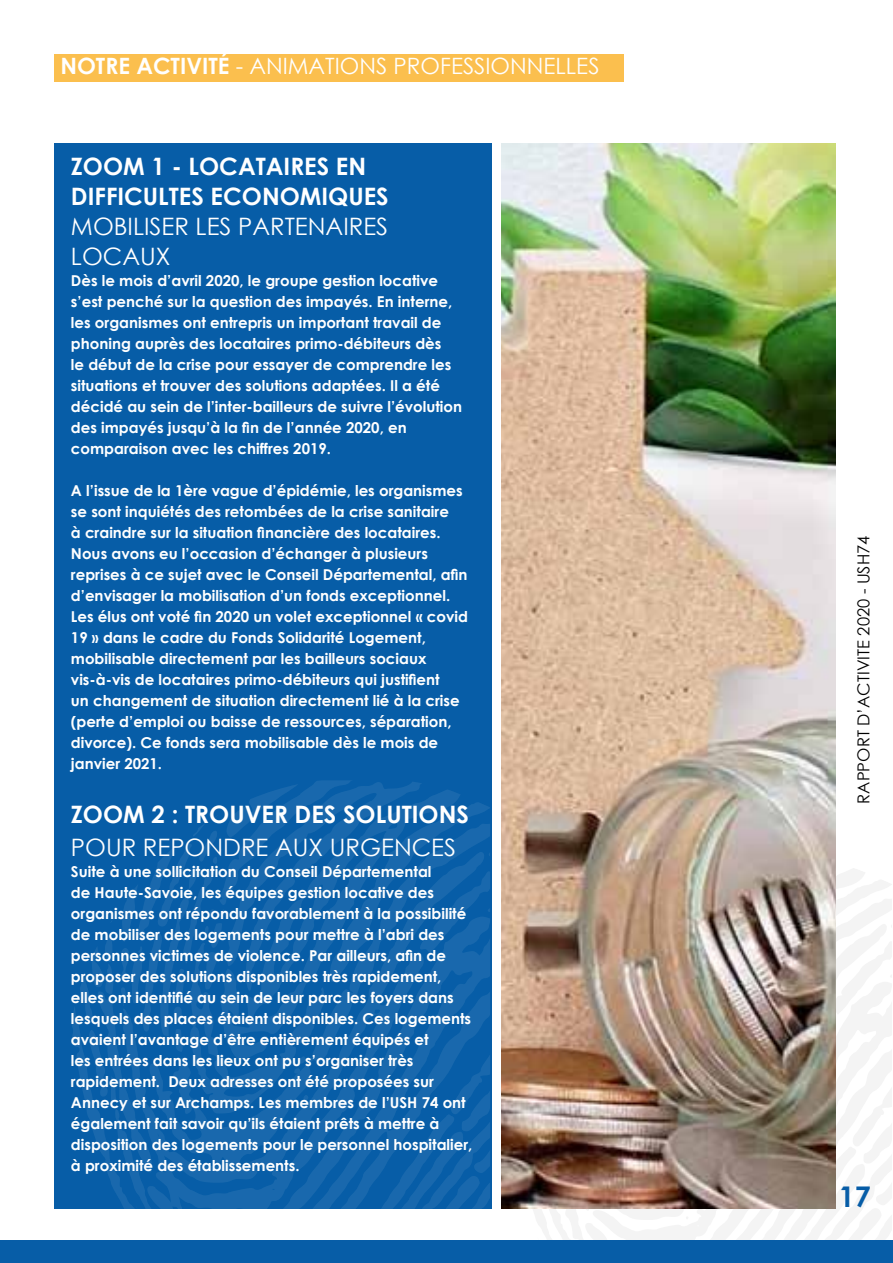
<style>
.page{position:relative;width:893px;height:1263px;background:#fff}
.page>*{position:absolute;margin:0;border:0;box-sizing:border-box;transform-origin:0 0}
.t1{font:700 28.5px "Century Gothic";color:#075da7}
.t2{font:700 24px/30px "Century Gothic";color:#fff}
.t3{font:24px/30px "Century Gothic";color:#fff}
.t4{font:22.5px "Century Gothic";color:#fff}
.t5{font:16.5px "Century Gothic";color:#000}
.t6{font:700 15px/21px "Century Gothic";color:#fff}
.s1{font-weight:700}
</style>
<div class="page">
<svg style="left:835px;top:857px;width:57px;height:228px;fill:#f4f4f4"></svg>
<svg style="left:513px;top:1085px;width:379px;height:156px;fill:#f4f4f4"></svg>
<div style="left:0;top:1241px;width:893px;height:22px;background:#075da7"></div>
<div style="left:54px;top:143px;width:437px;height:1066px;background:#075da7"></div>
<svg style="left:72px;top:780px;width:418px;height:401px"></svg>
<svg style="left:111px;top:1053px;width:379px;height:156px;fill:#1566ab"></svg>
<img style="left:502px;top:143px;width:333px;height:1066px">
<div style="left:54px;top:54px;width:569px;height:28px;background:#fbbf4e"></div>
<h3 class="t4" style="left:60px;top:50px;width:541px"><span class="s1">NOTRE ACTIVITÉ</span> - ANIMATIONS PROFESSIONNELLES</h3>
<h2 class="t2" style="left:71px;top:150px;width:319px">ZOOM 1 - LOCATAIRES EN<br>DIFFICULTES ECONOMIQUES</h2>
<h2 class="t3" style="left:71px;top:211px;width:319px">MOBILISER LES PARTENAIRES<br>LOCAUX</h2>
<p class="t6" style="left:71px;top:270px;width:393px">Dès le mois d’avril 2020, le groupe gestion locative s’est penché sur la question des impayés. En interne, les organismes ont entrepris un important travail de phoning auprès des locataires primo-débiteurs dès<br>le début de la crise pour essayer de comprendre les situations et trouver des solutions adaptées. Il a été décidé au sein de l’inter-bailleurs de suivre l’évolution des impayés jusqu’à la fin de l’année 2020, en comparaison avec les chiffres 2019.</p>
<p class="t6" style="left:71px;top:480px;width:398px">A l’issue de la 1ère vague d’épidémie, les organismes se sont inquiétés des retombées de la crise sanitaire<br>à craindre sur la situation financière des locataires.<br>Nous avons eu l’occasion d’échanger à plusieurs reprises à ce sujet avec le Conseil Départemental, afin d’envisager la mobilisation d’un fonds exceptionnel.<br>Les élus ont voté fin 2020 un volet exceptionnel « covid 19 » dans le cadre du Fonds Solidarité Logement, mobilisable directement par les bailleurs sociaux vis-à-vis de locataires primo-débiteurs qui justifient<br>un changement de situation directement lié à la crise (perte d’emploi ou baisse de ressources, séparation, divorce). Ce fonds sera mobilisable dès le mois de janvier 2021.</p>
<h2 class="t2" style="left:71px;top:798px;width:399px">ZOOM 2 : TROUVER DES SOLUTIONS</h2>
<h2 class="t3" style="left:71px;top:832px;width:387px">POUR REPONDRE AUX URGENCES</h2>
<p class="t6" style="left:71px;top:861px;width:403px">Suite à une sollicitation du Conseil Départemental<br>de Haute-Savoie, les équipes gestion locative des organismes ont répondu favorablement à la possibilité de mobiliser des logements pour mettre à l’abri des personnes victimes de violence. Par ailleurs, afin de proposer des solutions disponibles très rapidement, elles ont identifié au sein de leur parc les foyers dans lesquels des places étaient disponibles. Ces logements avaient l’avantage d’être entièrement équipés et<br>les entrées dans les lieux ont pu s’organiser très rapidement. Deux adresses ont été proposées sur Annecy et sur Archamps. Les membres de l’USH 74 ont également fait savoir qu’ils étaient prêts à mettre à disposition des logements pour le personnel hospitalier, à proximité des établissements.</p>
<p class="t5" style="left:852px;top:803px;width:269px;rotate:-90deg">RAPPORT D’ACTIVITE 2020 - USH74</p>
<h1 class="t1" style="left:839px;top:1175px;width:33px">17</h1>
</div>
